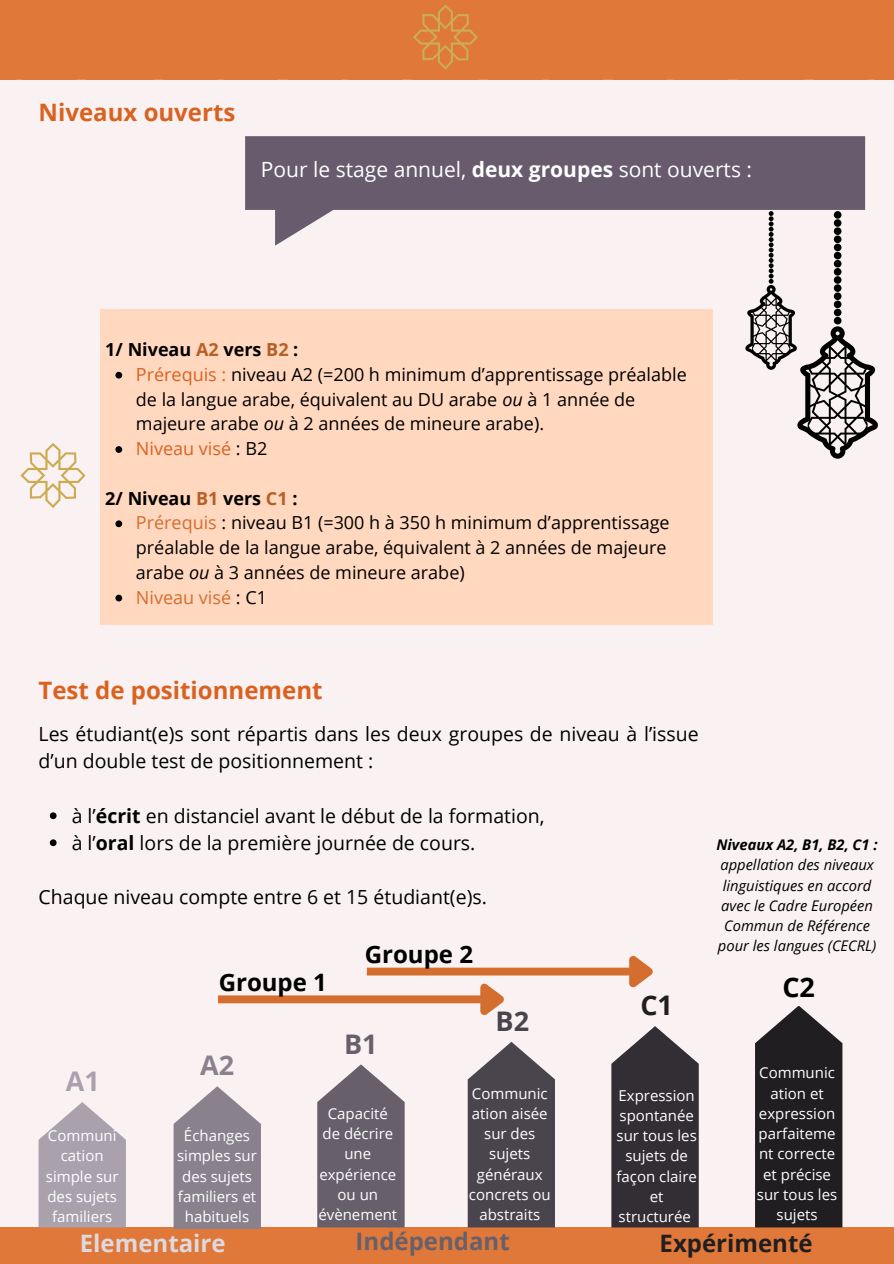
<style>
.page{position:relative;width:894px;height:1264px;background:#fff}
.page>*{position:absolute;margin:0;border:0;box-sizing:border-box;transform-origin:0 0}
.t1{font:700 27px "Open Sans";color:#a9a2ad}
.t2{font:700 27px "Open Sans";color:#89828d}
.t3{font:700 27px "Open Sans";color:#67606b}
.t4{font:700 27px "Open Sans";color:#4a454d}
.t5{font:700 27px "Open Sans";color:#211e22}
.t6{font:700 27px "Open Sans";color:#000}
.t7{font:700 24px "Open Sans";color:#da6220}
.t8{font:700 24px "Open Sans";color:#000}
.t9{font:700 24px "Open Sans";color:#ddd9df}
.t10{font:700 24px "Open Sans";color:#67606b}
.t11{font:700 24px "Open Sans";color:#211e22}
.t12{font:21px "Open Sans";color:#fff}
.t13{font:19.5px/27px "Open Sans";color:#000}
.t14{font:18px/24.8px "Open Sans";color:#000}
.t15{font:15px/20.2px "Open Sans";color:#fff;text-align:center}
.t16{font:italic 14.7px/20.2px "Open Sans";color:#000;text-align:center}
.t17{font:italic 700 14.7px "Open Sans";color:#000}
.s1{font-weight:700}
.s2{font-weight:700;color:#b85e25}
.s3{color:#da6220}
.s4{font-style:italic}
.s5{color:#d46e2e}
</style>
<div class="page">
<div style="left:0;top:0;width:893px;height:80px;background:#df7838"></div>
<div style="left:0;top:80px;width:893px;height:1182px;background:#faf2f2"></div>
<svg style="left:413px;top:4px;width:65px;height:66px"></svg>
<div style="left:0;top:1227px;width:893px;height:36px;background:#df7838"></div>
<div style="left:100px;top:309px;width:612px;height:315px;background:#ffd8bf"></div>
<svg style="left:745px;top:246px;width:132px;height:212px"></svg>
<svg style="left:245px;top:136px;width:619px;height:110px;fill:#675b6d"></svg>
<svg style="left:20px;top:443px;width:66px;height:65px"></svg>
<svg style="left:39px;top:1102px;width:87px;height:125px;background:#b5aeb7"></svg>
<svg style="left:173px;top:1086px;width:88px;height:143px;background:#98919b"></svg>
<svg style="left:317px;top:1064px;width:87px;height:163px;background:#79727b"></svg>
<svg style="left:467px;top:1042px;width:88px;height:185px;background:#605b62"></svg>
<svg style="left:611px;top:1026px;width:87px;height:201px;background:#454146"></svg>
<svg style="left:755px;top:1006px;width:87px;height:221px;background:#332f33"></svg>
<svg style="left:115px;top:372px;width:7px;height:6px"></svg>
<svg style="left:115px;top:446px;width:7px;height:7px"></svg>
<svg style="left:115px;top:520px;width:7px;height:7px"></svg>
<svg style="left:115px;top:594px;width:7px;height:7px"></svg>
<svg style="left:50px;top:812px;width:7px;height:7px"></svg>
<svg style="left:50px;top:839px;width:7px;height:7px"></svg>
<div style="left:218px;top:995px;width:264px;height:8px;background:#d46e2e"></div>
<svg style="left:473px;top:983px;width:31px;height:32px"></svg>
<div style="left:367px;top:967px;width:264px;height:8px;background:#d46e2e"></div>
<svg style="left:622px;top:955px;width:31px;height:33px"></svg>
<h2 class="t7" style="left:39px;top:95px;width:198px">Niveaux ouverts</h2>
<p class="t12" style="left:261px;top:154px;width:492px">Pour le stage annuel, <span class="s1">deux groupes</span> sont ouverts :</p>
<p class="t14" style="left:136px;top:337px;width:552px;text-indent:-31px"><span class="s1">1/ Niveau</span> <span class="s2">A2</span> <span class="s1">vers</span> <span class="s2">B2</span> <span class="s1">:<br></span><span class="s3">Prérequis :</span> niveau A2 (=200 h minimum d’apprentissage préalable de la langue arabe, équivalent au DU arabe <span class="s4">ou</span> à 1 année de majeure arabe <span class="s4">ou</span> à 2 années de mineure arabe).<br><span class="s3">Niveau visé</span> : B2</p>
<p class="t14" style="left:136px;top:485px;width:535px;text-indent:-31px"><span class="s1">2/ Niveau</span> <span class="s2">B1</span> <span class="s1">vers</span> <span class="s2">C1</span> <span class="s1">:<br></span><span class="s5">Prérequis</span> : niveau B1 (=300 h à 350 h minimum d’apprentissage préalable de la langue arabe, équivalent à 2 années de majeure arabe <span class="s4">ou</span> à 3 années de mineure arabe)<br><span class="s5">Niveau visé</span> : C1</p>
<h2 class="t7" style="left:39px;top:673px;width:285px">Test de positionnement</h2>
<p class="t13" style="left:39px;top:720px;width:661px">Les étudiant(e)s sont répartis dans les deux groupes de niveau à l’issue d’un double test de positionnement :</p>
<p class="t13" style="left:72px;top:801px;width:474px">à l’<span class="s1">écrit</span> en distanciel avant le début de la formation, à l’<span class="s1">oral</span> lors de la première journée de cours.</p>
<p class="t13" style="left:39px;top:882px;width:450px">Chaque niveau compte entre 6 et 15 étudiant(e)s.</p>
<h2 class="t8" style="left:219px;top:965px;width:110px">Groupe 1</h2>
<h2 class="t8" style="left:365px;top:937px;width:110px">Groupe 2</h2>
<h1 class="t3" style="left:344px;top:1024px;width:35px">B1</h1>
<h1 class="t4" style="left:495px;top:1002px;width:35px">B2</h1>
<h1 class="t5" style="left:640px;top:986px;width:34px">C1</h1>
<h1 class="t1" style="left:66px;top:1062px;width:35px">A1</h1>
<h1 class="t2" style="left:200px;top:1046px;width:35px">A2</h1>
<p class="t15" style="left:46px;top:1125px;width:74px">Communi cation simple sur des sujets familiers</p>
<p class="t15" style="left:177px;top:1125px;width:81px">Échanges simples sur des sujets familiers et habituels</p>
<p class="t15" style="left:318px;top:1102px;width:80px">Capacité de décrire une expérience ou un évènement</p>
<p class="t15" style="left:469px;top:1082px;width:83px">Communic ation aisée sur des sujets généraux concrets ou abstraits</p>
<p class="t15" style="left:616px;top:1084px;width:82px">Expression spontanée sur tous les sujets de façon claire et structurée</p>
<p class="t17" style="left:716px;top:834px;width:163px">Niveaux A2, B1, B2, C1 :</p>
<p class="t16" style="left:717px;top:854px;width:160px">appellation des niveaux linguistiques en accord avec le Cadre Européen<br>Commun de Référence pour les langues (CECRL)</p>
<h1 class="t6" style="left:782px;top:968px;width:34px">C2</h1>
<p class="t15" style="left:756px;top:1062px;width:82px">Communic ation et expression parfaiteme nt correcte et précise sur tous les sujets</p>
<h2 class="t9" style="left:80px;top:1225px;width:147px">Elementaire</h2>
<h2 class="t10" style="left:355px;top:1224px;width:156px">Indépendant</h2>
<h2 class="t11" style="left:659px;top:1225px;width:154px">Expérimenté</h2>
</div>
